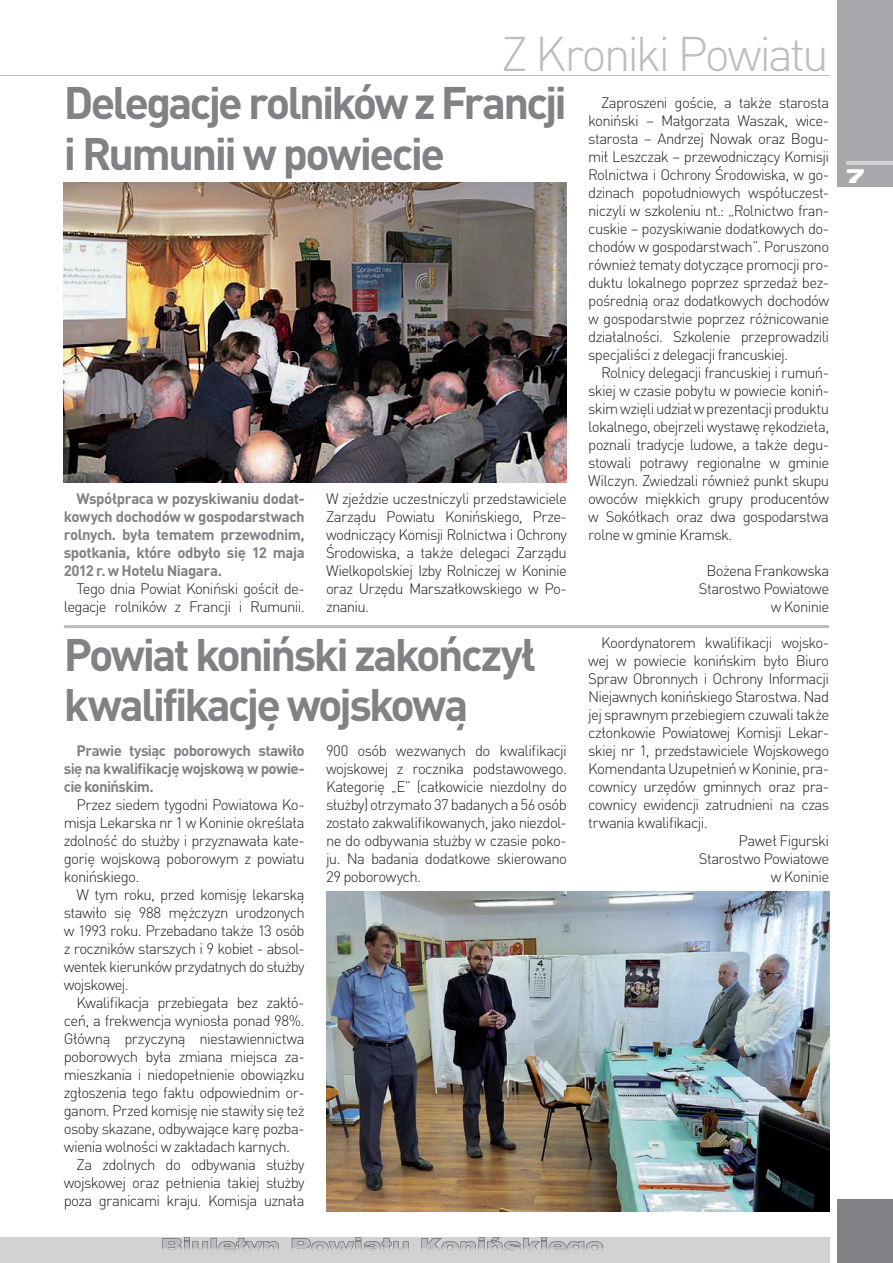
<style>
.page{position:relative;width:893px;height:1263px;background:#fff}
.page>*{position:absolute;margin:0;border:0;box-sizing:border-box;transform-origin:0 0}
.t1{font:300 48px "DIN Pro";letter-spacing:-.065em;color:#bcbdc0}
.t2{font:700 45px/50.2px "DIN Pro";letter-spacing:-.06em;color:#808285}
.t3{font:900 expanded 19.5px "Swiss 721 BT";color:#fff}
.t4{font:300 15px/18px "DIN Pro";letter-spacing:-.045em;color:#231f20;text-align:justify}
.t5{font:700 15px/18px "DIN Pro";letter-spacing:-.035em;color:#808285;text-align:justify}
</style>
<div class="page">
<div style="left:838px;top:0;width:55px;height:186px;background:#a8a9ad"></div>
<div style="left:838px;top:1199px;width:55px;height:64px;background:#808285"></div>
<div style="left:0;top:1237px;width:829px;height:26px;background:#d1d2d4"></div>
<img style="left:169px;top:1248px;width:310px;height:4px">
<img style="left:484px;top:1248px;width:119px;height:4px">
<svg style="left:163px;top:1237px;width:440px;height:11px"></svg>
<hr style="left:846px;top:162px;width:47px;height:3px;background:#d1d2d4">
<hr style="left:0;top:75px;width:829px;height:1px;background:#bcbdc0">
<hr style="left:64px;top:625px;width:765px;height:3px;background:#bcbdc0;border-radius:2px">
<img style="left:64px;top:183px;width:503px;height:300px">
<img style="left:326px;top:892px;width:503px;height:320px">
<h1 class="t1" style="left:501px;top:21px;width:329px">Z Kroniki Powiatu</h1>
<h2 class="t2" style="left:64px;top:76px;width:505px">Delegacje rolników z Francji i Rumunii w powiecie</h2>
<p class="t4" style="left:588px;top:93px;width:242px;text-indent:13px">Zaproszeni goście, a także starosta koniński – Małgorzata Waszak, wice&shy;starosta – Andrzej Nowak oraz Bogu&shy;mił Leszczak – przewodniczący Komisji Rolnictwa i Ochrony Środowiska, w go&shy;dzinach popołudniowych współuczest&shy;niczyli w szkoleniu nt.: „Rolnictwo fran&shy;cuskie – pozyskiwanie dodatkowych do&shy;chodów w gospodarstwach”. Poruszono również tematy dotyczące promocji pro&shy;duktu lokalnego poprzez sprzedaż bez&shy;pośrednią oraz dodatkowych dochodów w gospodarstwie poprzez różnicowanie działalności. Szkolenie przeprowadzili specjaliści z delegacji francuskiej.</p>
<p class="t4" style="left:588px;top:363px;width:243px;text-indent:13px">Rolnicy delegacji francuskiej i rumuń&shy;skiej w czasie pobytu w powiecie koniń&shy;skim wzięli udział w prezentacji produktu lokalnego, obejrzeli wystawę rękodzieła, poznali tradycje ludowe, a także degu&shy;stowali potrawy regionalne w gminie Wilczyn. Zwiedzali również punkt skupu owoców miękkich grupy producentów w Sokółkach oraz dwa gospodarstwa rolne w gminie Kramsk.</p>
<p class="t4" style="left:699px;top:561px;width:132px;text-align:right">Bożena Frankowska<br>Starostwo Powiatowe w Koninie</p>
<p class="t5" style="left:64px;top:489px;width:242px;text-indent:13px">Współpraca w pozyskiwaniu dodat&shy;kowych dochodów w gospodarstwach rolnych. była tematem przewodnim, spotkania, które odbyło się 12 maja 2012 r. w Hotelu Niagara.</p>
<p class="t4" style="left:64px;top:579px;width:242px;text-align:right">Tego dnia Powiat Koniński gościł de&shy;legacje rolników z Francji i Rumunii.</p>
<p class="t4" style="left:326px;top:489px;width:242px">W zjeździe uczestniczyli przedstawiciele Zarządu Powiatu Konińskiego, Prze&shy;wodniczący Komisji Rolnictwa i Ochrony Środowiska, a także delegaci Zarządu Wielkopolskiej Izby Rolniczej w Koninie oraz Urzędu Marszałkowskiego w Po&shy;znaniu.</p>
<h2 class="t2" style="left:64px;top:628px;width:474px">Powiat koniński zakończył kwalifikację wojskową</h2>
<p class="t5" style="left:64px;top:741px;width:242px;text-indent:13px">Prawie tysiąc poborowych stawiło się na kwalifikację wojskową w powie&shy;cie konińskim.</p>
<p class="t4" style="left:64px;top:795px;width:242px;text-indent:13px">Przez siedem tygodni Powiatowa Ko&shy;misja Lekarska nr 1 w Koninie określała zdolność do służby i przyznawała kate&shy;gorię wojskową poborowym z powiatu konińskiego.</p>
<p class="t4" style="left:64px;top:885px;width:242px;text-indent:13px">W tym roku, przed komisję lekarską stawiło się 988 mężczyzn urodzonych w 1993 roku. Przebadano także 13 osób z roczników starszych i 9 kobiet - absol&shy;wentek kierunków przydatnych do służby wojskowej.</p>
<p class="t4" style="left:77px;top:993px;width:230px">Kwalifikacja przebiegała bez zakłó-</p>
<p class="t4" style="left:64px;top:1011px;width:242px">ceń, a frekwencja wyniosła ponad 98%.</p>
<p class="t4" style="left:64px;top:1029px;width:242px">Główną przyczyną niestawiennictwa</p>
<p class="t4" style="left:64px;top:1047px;width:242px">poborowych była zmiana miejsca za-</p>
<p class="t4" style="left:64px;top:1065px;width:242px">mieszkania i niedopełnienie obowiązku</p>
<p class="t4" style="left:64px;top:1083px;width:242px">zgłoszenia tego faktu odpowiednim or-</p>
<p class="t4" style="left:64px;top:1101px;width:242px">ganom. Przed komisję nie stawiły się też</p>
<p class="t4" style="left:64px;top:1119px;width:242px">osoby skazane, odbywające karę pozba-</p>
<p class="t4" style="left:64px;top:1137px;width:228px">wienia wolności w zakładach karnych.</p>
<p class="t4" style="left:77px;top:1155px;width:230px">Za zdolnych do odbywania służby</p>
<p class="t4" style="left:64px;top:1173px;width:242px">wojskowej oraz pełnienia takiej służby</p>
<p class="t4" style="left:64px;top:1191px;width:242px">poza granicami kraju. Komisja uznała</p>
<p class="t4" style="left:326px;top:741px;width:242px">900 osób wezwanych do kwalifikacji wojskowej z rocznika podstawowego.<br>Kategorię „E” (całkowicie niezdolny do służby) otrzymało 37 badanych a 56 osób zostało zakwalifikowanych, jako niezdol&shy;ne do odbywania służby w czasie poko&shy;ju. Na badania dodatkowe skierowano 29 poborowych.</p>
<p class="t4" style="left:601px;top:633px;width:230px">Koordynatorem kwalifikacji wojsko-</p>
<p class="t4" style="left:588px;top:651px;width:242px">wej w powiecie konińskim było Biuro</p>
<p class="t4" style="left:588px;top:669px;width:242px">Spraw Obronnych i Ochrony Informacji</p>
<p class="t4" style="left:588px;top:687px;width:242px">Niejawnych konińskiego Starostwa. Nad</p>
<p class="t4" style="left:588px;top:705px;width:242px">jej sprawnym przebiegiem czuwali także</p>
<p class="t4" style="left:588px;top:723px;width:242px">członkowie Powiatowej Komisji Lekar-</p>
<p class="t4" style="left:588px;top:741px;width:242px">skiej nr 1, przedstawiciele Wojskowego</p>
<p class="t4" style="left:588px;top:759px;width:242px">Komendanta Uzupełnień w Koninie, pra-</p>
<p class="t4" style="left:588px;top:777px;width:242px">cownicy urzędów gminnych oraz pra-</p>
<p class="t4" style="left:588px;top:795px;width:242px">cownicy ewidencji zatrudnieni na czas</p>
<p class="t4" style="left:588px;top:813px;width:121px">trwania kwalifikacji.</p>
<p class="t4" style="left:738px;top:831px;width:92px">Paweł Figurski</p>
<p class="t4" style="left:699px;top:849px;width:132px">Starostwo Powiatowe</p>
<p class="t4" style="left:771px;top:867px;width:60px">w Koninie</p>
<h3 class="t3" style="left:846px;top:164px;width:20px">7</h3>
</div>
